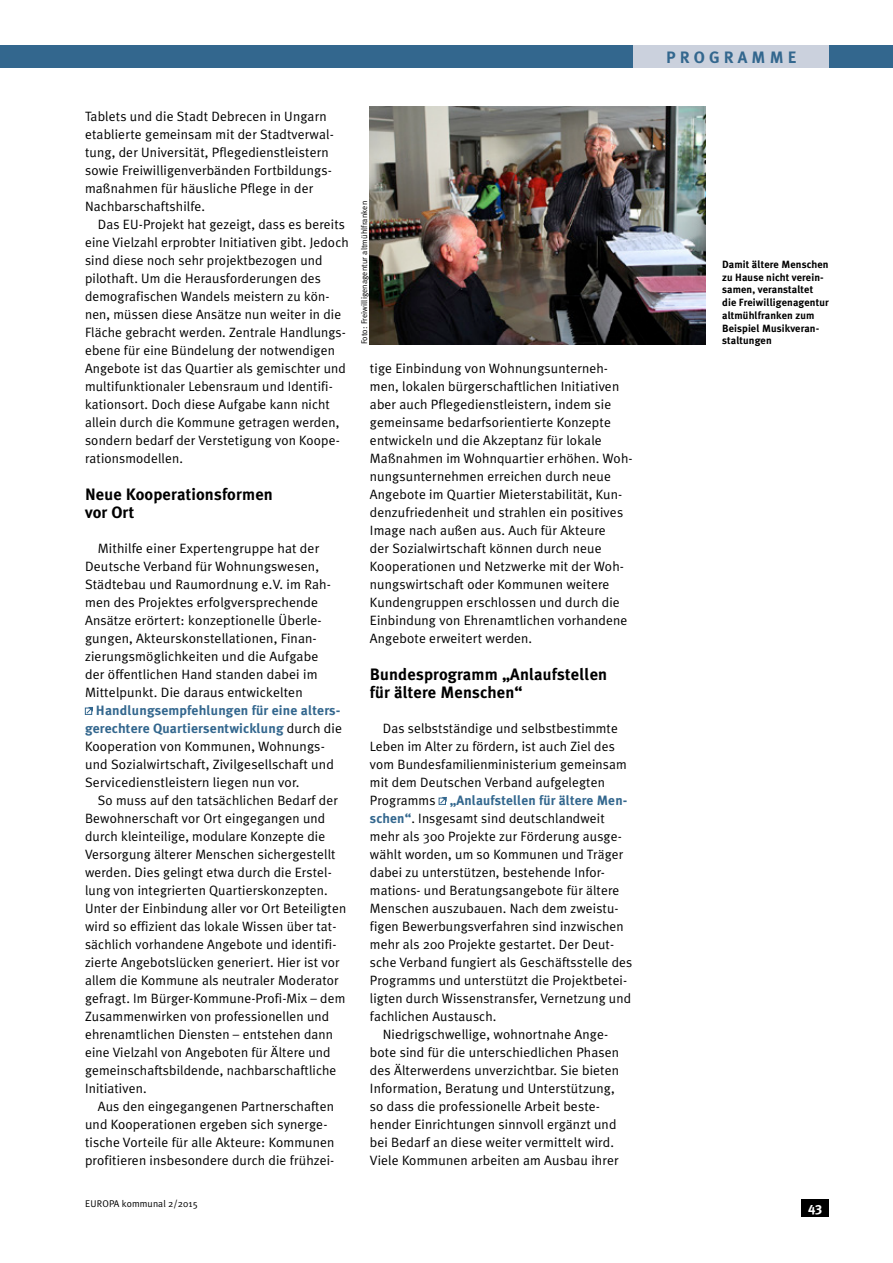
<style>
.page{position:relative;width:893px;height:1263px;background:#fff}
.page>*{position:absolute;margin:0;border:0;box-sizing:border-box;transform-origin:0 0}
.t1{font:700 16.5px/18px "Meta Plus";letter-spacing:.01em;color:#000}
.t2{font:700 16.5px "Meta Plus";letter-spacing:.25em;color:#33678e}
.t3{font:13.5px/18px "Meta Plus Normal";letter-spacing:.01em;color:#000}
.t4{font:700 13.5px "Meta Plus";letter-spacing:.01em;color:#33678e}
.t5{font:700 13.5px "Meta Plus";color:#fff}
.t6{font:700 10.5px/12.8px "Meta Plus";letter-spacing:.01em;color:#000}
.t7{font:9.75px "Meta Plus Normal";letter-spacing:.01em;color:#000}
.t8{font:8.25px "Meta Plus Normal";letter-spacing:.01em;color:#000}
.s1{font-family:"Meta Plus Normal";font-weight:400;color:#000}
.s2{font-family:"Meta Plus";font-weight:700;color:#33678e}
</style>
<div class="page">
<div style="left:0;top:46px;width:893px;height:22px;background:#33678e"></div>
<div style="left:634px;top:46px;width:195px;height:22px;background:#cbd1dd"></div>
<div style="left:85px;top:708px;width:7px;height:7px;border:1px solid #33678e"></div>
<svg style="left:86px;top:706px;width:7px;height:8px"></svg>
<div style="left:439px;top:798px;width:7px;height:7px;border:1px solid #33678e"></div>
<svg style="left:440px;top:797px;width:7px;height:7px"></svg>
<img style="left:370px;top:106px;width:335px;height:238px">
<div style="left:801px;top:1199px;width:28px;height:17px;background:#000"></div>
<p class="t3" style="left:85px;top:107px;width:243px">Tablets und die Stadt Debrecen in Ungarn</p>
<p class="t3" style="left:85px;top:125px;width:250px">etablierte gemeinsam mit der Stadtverwal-</p>
<p class="t3" style="left:85px;top:143px;width:245px">tung, der Universität, Pflegedienstleistern</p>
<p class="t3" style="left:85px;top:161px;width:248px">sowie Freiwilligenverbänden Fortbildungs-</p>
<p class="t3" style="left:85px;top:179px;width:230px">maßnahmen für häusliche Pflege in der</p>
<p class="t3" style="left:85px;top:197px;width:122px">Nachbarschaftshilfe.</p>
<p class="t3" style="left:98px;top:215px;width:249px">Das EU-Projekt hat gezeigt, dass es bereits</p>
<p class="t3" style="left:85px;top:233px;width:265px">eine Vielzahl erprobter Initiativen gibt. Jedoch</p>
<p class="t3" style="left:85px;top:251px;width:239px">sind diese noch sehr projektbezogen und</p>
<p class="t3" style="left:85px;top:269px;width:238px">pilothaft. Um die Herausforderungen des</p>
<p class="t3" style="left:85px;top:287px;width:246px">demografischen Wandels meistern zu kön-</p>
<p class="t3" style="left:85px;top:305px;width:258px">nen, müssen diese Ansätze nun weiter in die</p>
<p class="t3" style="left:85px;top:323px;width:262px">Fläche gebracht werden. Zentrale Handlungs-</p>
<p class="t3" style="left:85px;top:341px;width:251px">ebene für eine Bündelung der notwendigen</p>
<p class="t3" style="left:85px;top:359px;width:262px">Angebote ist das Quartier als gemischter und</p>
<p class="t3" style="left:85px;top:377px;width:249px">multifunktionaler Lebensraum und Identifi-</p>
<p class="t3" style="left:85px;top:395px;width:246px">kationsort. Doch diese Aufgabe kann nicht</p>
<p class="t3" style="left:85px;top:413px;width:256px">allein durch die Kommune getragen werden,</p>
<p class="t3" style="left:85px;top:431px;width:256px">sondern bedarf der Verstetigung von Koope-</p>
<p class="t3" style="left:85px;top:449px;width:99px">rationsmodellen.</p>
<p class="t1" style="left:85px;top:485px;width:189px">Neue Kooperationsformen vor Ort</p>
<p class="t3" style="left:98px;top:539px;width:223px">Mithilfe einer Expertengruppe hat der</p>
<p class="t3" style="left:85px;top:557px;width:235px">Deutsche Verband für Wohnungswesen,</p>
<p class="t3" style="left:85px;top:575px;width:247px">Städtebau und Raumordnung e.V. im Rah-</p>
<p class="t3" style="left:85px;top:593px;width:235px">men des Projektes erfolgversprechende</p>
<p class="t3" style="left:85px;top:611px;width:238px">Ansätze erörtert: konzeptionelle Überle-</p>
<p class="t3" style="left:85px;top:629px;width:233px">gungen, Akteurskonstellationen, Finan-</p>
<p class="t3" style="left:85px;top:647px;width:235px">zierungsmöglichkeiten und die Aufgabe</p>
<p class="t3" style="left:85px;top:665px;width:234px">der öffentlichen Hand standen dabei im</p>
<p class="t3" style="left:85px;top:683px;width:219px">Mittelpunkt. Die daraus entwickelten</p>
<p class="t4" style="left:96px;top:702px;width:246px">Handlungsempfehlungen für eine alters-</p>
<p class="t4" style="left:85px;top:720px;width:259px">gerechtere Quartiersentwicklung <span class="s1">durch die</span></p>
<p class="t3" style="left:85px;top:737px;width:241px">Kooperation von Kommunen, Wohnungs-</p>
<p class="t3" style="left:85px;top:755px;width:250px">und Sozialwirtschaft, Zivilgesellschaft und</p>
<p class="t3" style="left:85px;top:773px;width:216px">Servicedienstleistern liegen nun vor.</p>
<p class="t3" style="left:98px;top:791px;width:242px">So muss auf den tatsächlichen Bedarf der</p>
<p class="t3" style="left:85px;top:809px;width:242px">Bewohnerschaft vor Ort eingegangen und</p>
<p class="t3" style="left:85px;top:827px;width:242px">durch kleinteilige, modulare Konzepte die</p>
<p class="t3" style="left:85px;top:845px;width:252px">Versorgung älterer Menschen sichergestellt</p>
<p class="t3" style="left:85px;top:863px;width:248px">werden. Dies gelingt etwa durch die Erstel-</p>
<p class="t3" style="left:85px;top:881px;width:244px">lung von integrierten Quartierskonzepten.</p>
<p class="t3" style="left:85px;top:899px;width:263px">Unter der Einbindung aller vor Ort Beteiligten</p>
<p class="t3" style="left:85px;top:917px;width:253px">wird so effizient das lokale Wissen über tat-</p>
<p class="t3" style="left:85px;top:935px;width:253px">sächlich vorhandene Angebote und identifi-</p>
<p class="t3" style="left:85px;top:953px;width:256px">zierte Angebotslücken generiert. Hier ist vor</p>
<p class="t3" style="left:85px;top:971px;width:255px">allem die Kommune als neutraler Moderator</p>
<p class="t3" style="left:85px;top:989px;width:262px">gefragt. Im Bürger-Kommune-Profi-Mix – dem</p>
<p class="t3" style="left:85px;top:1007px;width:246px">Zusammenwirken von professionellen und</p>
<p class="t3" style="left:85px;top:1025px;width:249px">ehrenamtlichen Diensten – entstehen dann</p>
<p class="t3" style="left:85px;top:1043px;width:247px">eine Vielzahl von Angeboten für Ältere und</p>
<p class="t3" style="left:85px;top:1061px;width:253px">gemeinschaftsbildende, nachbarschaftliche</p>
<p class="t3" style="left:85px;top:1079px;width:63px">Initiativen.</p>
<p class="t3" style="left:98px;top:1097px;width:238px">Aus den eingegangenen Partnerschaften</p>
<p class="t3" style="left:85px;top:1115px;width:244px">und Kooperationen ergeben sich synerge-</p>
<p class="t3" style="left:85px;top:1133px;width:251px">tische Vorteile für alle Akteure: Kommunen</p>
<p class="t3" style="left:85px;top:1151px;width:251px">profitieren insbesondere durch die frühzei-</p>
<p class="t7" style="left:85px;top:1198px;width:114px">EUROPA kommunal 2/2015</p>
<p class="t8" style="left:359px;top:344px;width:145px;rotate:-90deg">Foto: Freiwilligenagentur altmühlfranken</p>
<p class="t3" style="left:370px;top:359px;width:264px">tige Einbindung von Wohnungsunterneh&shy;men, lokalen bürgerschaftlichen Initiativen aber auch Pflegedienstleistern, indem sie gemeinsame bedarfsorientierte Konzepte entwickeln und die Akzeptanz für lokale Maßnahmen im Wohnquartier erhöhen. Woh&shy;nungsunternehmen erreichen durch neue Angebote im Quartier Mieterstabilität, Kun&shy;denzufriedenheit und strahlen ein positives Image nach außen aus. Auch für Akteure<br>der Sozialwirtschaft können durch neue Kooperationen und Netzwerke mit der Woh&shy;nungswirtschaft oder Kommunen weitere Kundengruppen erschlossen und durch die Einbindung von Ehrenamtlichen vorhandene Angebote erweitert werden.</p>
<p class="t1" style="left:370px;top:665px;width:239px">Bundesprogramm „Anlaufstellen für ältere Menschen“</p>
<p class="t3" style="left:383px;top:719px;width:237px">Das selbstständige und selbstbestimmte</p>
<p class="t3" style="left:370px;top:737px;width:246px">Leben im Alter zu fördern, ist auch Ziel des</p>
<p class="t3" style="left:370px;top:755px;width:258px">vom Bundesfamilienministerium gemeinsam</p>
<p class="t3" style="left:370px;top:773px;width:236px">mit dem Deutschen Verband aufgelegten</p>
<p class="t4" style="left:370px;top:792px;width:259px"><span class="s1">Programms</span> „Anlaufstellen für ältere Men-</p>
<p class="t3" style="left:370px;top:809px;width:236px"><span class="s2">schen“</span>. Insgesamt sind deutschlandweit</p>
<p class="t3" style="left:370px;top:827px;width:253px">mehr als 300 Projekte zur Förderung ausge-</p>
<p class="t3" style="left:370px;top:845px;width:255px">wählt worden, um so Kommunen und Träger</p>
<p class="t3" style="left:370px;top:863px;width:237px">dabei zu unterstützen, bestehende Infor-</p>
<p class="t3" style="left:370px;top:881px;width:251px">mations- und Beratungsangebote für ältere</p>
<p class="t3" style="left:370px;top:899px;width:250px">Menschen auszubauen. Nach dem zweistu-</p>
<p class="t3" style="left:370px;top:917px;width:255px">figen Bewerbungsverfahren sind inzwischen</p>
<p class="t3" style="left:370px;top:935px;width:246px">mehr als 200 Projekte gestartet. Der Deut-</p>
<p class="t3" style="left:370px;top:953px;width:264px">sche Verband fungiert als Geschäftsstelle des</p>
<p class="t3" style="left:370px;top:971px;width:259px">Programms und unterstützt die Projektbetei-</p>
<p class="t3" style="left:370px;top:989px;width:263px">ligten durch Wissenstransfer, Vernetzung und</p>
<p class="t3" style="left:370px;top:1007px;width:128px">fachlichen Austausch.</p>
<p class="t3" style="left:383px;top:1025px;width:227px">Niedrigschwellige, wohnortnahe Ange-</p>
<p class="t3" style="left:370px;top:1043px;width:251px">bote sind für die unterschiedlichen Phasen</p>
<p class="t3" style="left:370px;top:1061px;width:251px">des Älterwerdens unverzichtbar. Sie bieten</p>
<p class="t3" style="left:370px;top:1079px;width:246px">Information, Beratung und Unterstützung,</p>
<p class="t3" style="left:370px;top:1097px;width:232px">so dass die professionelle Arbeit beste-</p>
<p class="t3" style="left:370px;top:1115px;width:248px">hender Einrichtungen sinnvoll ergänzt und</p>
<p class="t3" style="left:370px;top:1133px;width:246px">bei Bedarf an diese weiter vermittelt wird.</p>
<p class="t3" style="left:370px;top:1151px;width:250px">Viele Kommunen arbeiten am Ausbau ihrer</p>
<p class="t2" style="left:666px;top:48px;width:132px">PROGRAMME</p>
<p class="t6" style="left:722px;top:258px;width:108px">Damit ältere Menschen zu Hause nicht verein&shy;samen, veranstaltet die Freiwilligenagentur altmühlfranken zum<br>Beispiel Musikveran&shy;staltungen</p>
<p class="t5" style="left:808px;top:1199px;width:16px">43</p>
</div>
